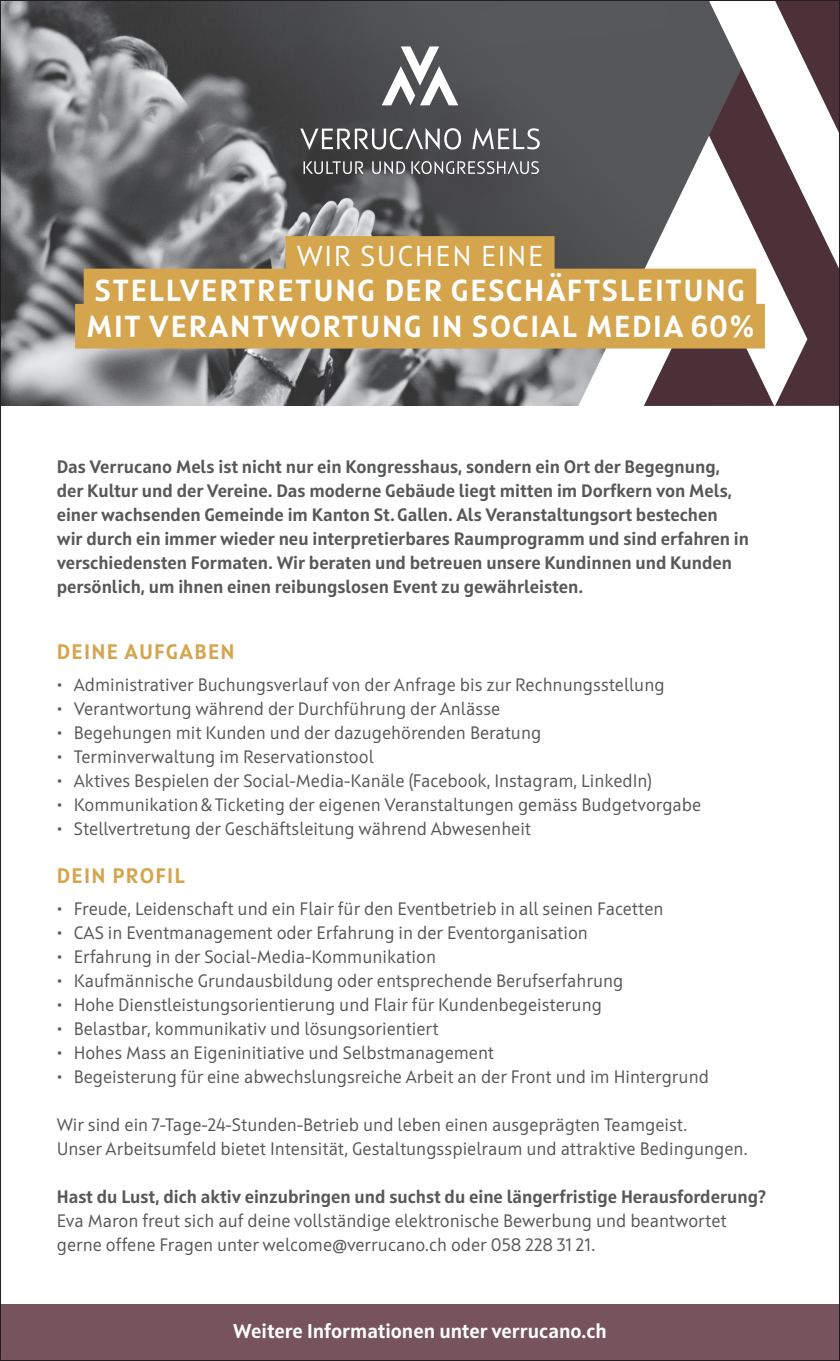
<style>
.page{position:relative;width:840px;height:1361px;background:#fff}
.page>*{position:absolute;margin:0;border:0;box-sizing:border-box;transform-origin:0 0}
.t1{font:700 30.4px/35.2px "Squad";letter-spacing:.06em;color:#fff}
.t2{font:28.8px "Squad";letter-spacing:.06em;color:#fff}
.t3{font:700 21px "Squad";letter-spacing:.06em;color:#d4a54d}
.t4{font:700 20px "Squad";color:#fff}
.t5{font:18px/24px "Squad";color:#57585a}
.t6{font:700 18px/24px "Squad";color:#57585a}
</style>
<div class="page">
<img style="left:2px;top:2px;width:576px;height:403px">
<div style="left:0;top:1304px;width:839px;height:57px;background:#76535d"></div>
<svg style="left:300px;top:128px;width:161px;height:22px"></svg>
<svg style="left:472px;top:128px;width:67px;height:21px"></svg>
<svg style="left:303px;top:161px;width:60px;height:13px"></svg>
<svg style="left:372px;top:161px;width:33px;height:13px"></svg>
<svg style="left:411px;top:161px;width:127px;height:13px;background:#7c7d7e"></svg>
<svg style="left:381px;top:46px;width:77px;height:59px"></svg>
<svg style="left:578px;top:2px;width:259px;height:403px;background:#544f52"></svg>
<svg style="left:577px;top:136px;width:229px;height:270px"></svg>
<svg style="left:708px;top:2px;width:129px;height:268px"></svg>
<div style="left:285px;top:236px;width:269px;height:42px;background:#d4a54d"></div>
<div style="left:84px;top:269px;width:671px;height:44px;background:#d4a54d"></div>
<div style="left:75px;top:304px;width:689px;height:44px;background:#d4a54d"></div>
<h2 class="t2" style="left:296px;top:239px;width:248px">WIR SUCHEN EINE</h2>
<h1 class="t1" style="left:86px;top:273px;width:668px">STELLVERTRETUNG DER GESCHÄFTSLEITUNG<br>MIT VERANTWORTUNG IN SOCIAL MEDIA 60%</h1>
<p class="t6" style="left:57px;top:454px;width:693px">Das Verrucano Mels ist nicht nur ein Kongresshaus, sondern ein Ort der Begegnung, der Kultur und der Vereine. Das moderne Gebäude liegt mitten im Dorfkern von Mels, einer wachsenden Gemeinde im Kanton St.Gallen. Als Veranstaltungsort bestechen<br>wir durch ein immer wieder neu interpretierbares Raumprogramm und sind erfahren in verschiedensten Formaten. Wir beraten und betreuen unsere Kundinnen und Kunden persönlich, um ihnen einen reibungslosen Event zu gewährleisten.</p>
<p class="t3" style="left:57px;top:639px;width:179px">DEINE AUFGABEN</p>
<p class="t5" style="left:57px;top:672px;width:609px">• Administrativer Buchungsverlauf von der Anfrage bis zur Rechnungsstellung</p>
<p class="t5" style="left:57px;top:696px;width:445px">• Verantwortung während der Durchführung der Anlässe</p>
<p class="t5" style="left:57px;top:720px;width:486px">• Begehungen mit Kunden und der dazugehörenden Beratung</p>
<p class="t5" style="left:57px;top:744px;width:318px">• Terminverwaltung im Reservationstool</p>
<p class="t5" style="left:57px;top:768px;width:596px">• Aktives Bespielen der Social-Media-Kanäle (Facebook, Instagram, LinkedIn)</p>
<p class="t5" style="left:57px;top:792px;width:645px">• Kommunikation&amp;Ticketing der eigenen Veranstaltungen gemäss Budgetvorgabe</p>
<p class="t5" style="left:57px;top:816px;width:475px">• Stellvertretung der Geschäftsleitung während Abwesenheit</p>
<p class="t3" style="left:57px;top:863px;width:129px">DEIN PROFIL</p>
<p class="t5" style="left:57px;top:896px;width:608px">• Freude, Leidenschaft und ein Flair für den Eventbetrieb in all seinen Facetten</p>
<p class="t5" style="left:57px;top:920px;width:532px">• CAS in Eventmanagement oder Erfahrung in der Eventorganisation</p>
<p class="t5" style="left:57px;top:944px;width:380px">• Erfahrung in der Social-Media-Kommunikation</p>
<p class="t5" style="left:57px;top:968px;width:568px">• Kaufmännische Grundausbildung oder entsprechende Berufserfahrung</p>
<p class="t5" style="left:57px;top:992px;width:546px">• Hohe Dienstleistungsorientierung und Flair für Kundenbegeisterung</p>
<p class="t5" style="left:57px;top:1016px;width:383px">• Belastbar, kommunikativ und lösungsorientiert</p>
<p class="t5" style="left:57px;top:1040px;width:438px">• Hohes Mass an Eigeninitiative und Selbstmanagement</p>
<p class="t5" style="left:57px;top:1064px;width:653px">• Begeisterung für eine abwechslungsreiche Arbeit an der Front und im Hintergrund</p>
<p class="t5" style="left:57px;top:1112px;width:692px">Wir sind ein 7-Tage-24-Stunden-Betrieb und leben einen ausgeprägten Teamgeist.<br>Unser Arbeitsumfeld bietet Intensität, Gestaltungsspielraum und attraktive Bedingungen.</p>
<p class="t6" style="left:57px;top:1184px;width:710px">Hast du Lust, dich aktiv einzubringen und suchst du eine längerfristige Herausforderung?</p>
<p class="t5" style="left:57px;top:1208px;width:671px">Eva Maron freut sich auf deine vollständige elektronische Bewerbung und beantwortet gerne offene Fragen unter welcome@verrucano.ch oder 058 228 31 21.</p>
<p class="t4" style="left:233px;top:1318px;width:375px">Weitere Informationen unter verrucano.ch</p>
</div>
